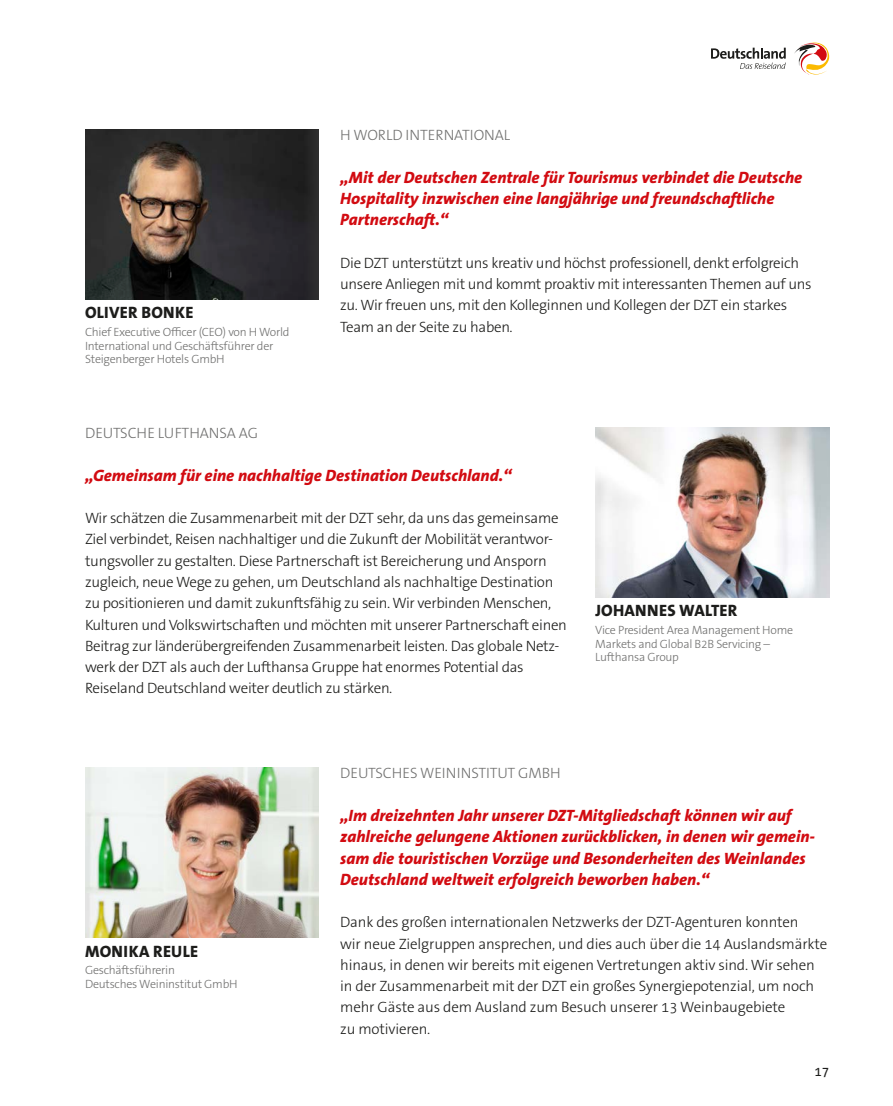
<style>
.page{position:relative;width:893px;height:1106px;background:#fff}
.page>*{position:absolute;margin:0;border:0;box-sizing:border-box;transform-origin:0 0}
.t1{font:16.5px/21.3px "The Sans LP8 Ex Bld IT";color:#d20b11}
.t2{font:16.5px "The Sans LP8 Ex Bld";letter-spacing:.015em;color:#1d1d1b}
.t3{font:15px/21.3px "The Sans LP3 Lig";letter-spacing:-.02em;color:#1d1d1b}
.t4{font:15px "The Sans LP3 Lig";letter-spacing:-.005em;color:#70706f}
.t5{font:13.5px "The Sans LP5 Plain";color:#1d1d1b}
.t6{font:12px/13.5px "The Sans LP3 Lig";letter-spacing:-.02em;color:#70706f}
</style>
<div class="page">
<img style="left:85px;top:767px;width:234px;height:171px">
<img style="left:85px;top:130px;width:234px;height:170px">
<img style="left:595px;top:427px;width:234px;height:170px">
<svg style="left:794px;top:43px;width:35px;height:31px"></svg>
<svg style="left:711px;top:48px;width:75px;height:21px"></svg>
<p class="t4" style="left:340px;top:126px;width:171px">H WORLD INTERNATIONAL</p>
<p class="t2" style="left:85px;top:302px;width:110px">OLIVER BONKE</p>
<p class="t6" style="left:85px;top:325px;width:206px">Chief Executive Officer (CEO) von H World<br>International und Geschäftsführer der<br>Steigenberger Hotels GmbH</p>
<p class="t4" style="left:85px;top:423px;width:174px">DEUTSCHE LUFTHANSA AG</p>
<p class="t1" style="left:340px;top:167px;width:464px">„Mit der Deutschen Zentrale für Tourismus verbindet die Deutsche<br>Hospitality inzwischen eine langjährige und freundschaftliche<br>Partnerschaft.“</p>
<p class="t3" style="left:340px;top:252px;width:473px">Die DZT unterstützt uns kreativ und höchst professionell, denkt erfolgreich unsere Anliegen mit und kommt proaktiv mit interessanten Themen auf uns zu. Wir freuen uns, mit den Kolleginnen und Kollegen der DZT ein starkes Team an der Seite zu haben.</p>
<p class="t1" style="left:85px;top:465px;width:428px">„Gemeinsam für eine nachhaltige Destination Deutschland.“</p>
<p class="t3" style="left:85px;top:507px;width:483px">Wir schätzen die Zusammenarbeit mit der DZT sehr, da uns das gemeinsame Ziel verbindet, Reisen nachhaltiger und die Zukunft der Mobilität verantwor&shy;tungsvoller zu gestalten. Diese Partnerschaft ist Bereicherung und Ansporn zugleich, neue Wege zu gehen, um Deutschland als nachhaltige Destination zu positionieren und damit zukunftsfähig zu sein. Wir verbinden Menschen, Kulturen und Volkswirtschaften und möchten mit unserer Partnerschaft einen Beitrag zur länderübergreifenden Zusammenarbeit leisten. Das globale Netz&shy;werk der DZT als auch der Lufthansa Gruppe hat enormes Potential das Reiseland Deutschland weiter deutlich zu stärken.</p>
<p class="t2" style="left:595px;top:600px;width:143px">JOHANNES WALTER</p>
<p class="t6" style="left:595px;top:623px;width:199px">Vice President Area Management Home<br>Markets and Global B2B Servicing –<br>Lufthansa Group</p>
<p class="t4" style="left:340px;top:763px;width:222px">DEUTSCHES WEININSTITUT GMBH</p>
<p class="t2" style="left:85px;top:940px;width:115px">MONIKA REULE</p>
<p class="t6" style="left:85px;top:963px;width:154px">Geschäftsführerin<br>Deutsches Weininstitut GmbH</p>
<p class="t1" style="left:340px;top:805px;width:476px">„Im dreizehnten Jahr unserer DZT-Mitgliedschaft können wir auf zahlreiche gelungene Aktionen zurückblicken, in denen wir gemein&shy;sam die touristischen Vorzüge und Besonderheiten des Weinlandes Deutschland weltweit erfolgreich beworben haben.“</p>
<p class="t3" style="left:340px;top:911px;width:489px">Dank des großen internationalen Netzwerks der DZT-Agenturen konnten<br>wir neue Zielgruppen ansprechen, und dies auch über die 14 Auslandsmärkte hinaus, in denen wir bereits mit eigenen Vertretungen aktiv sind. Wir sehen in der Zusammenarbeit mit der DZT ein großes Synergiepotenzial, um noch mehr Gäste aus dem Ausland zum Besuch unserer 13 Weinbaugebiete<br>zu motivieren.</p>
<p class="t5" style="left:814px;top:1063px;width:16px">17</p>
</div>
